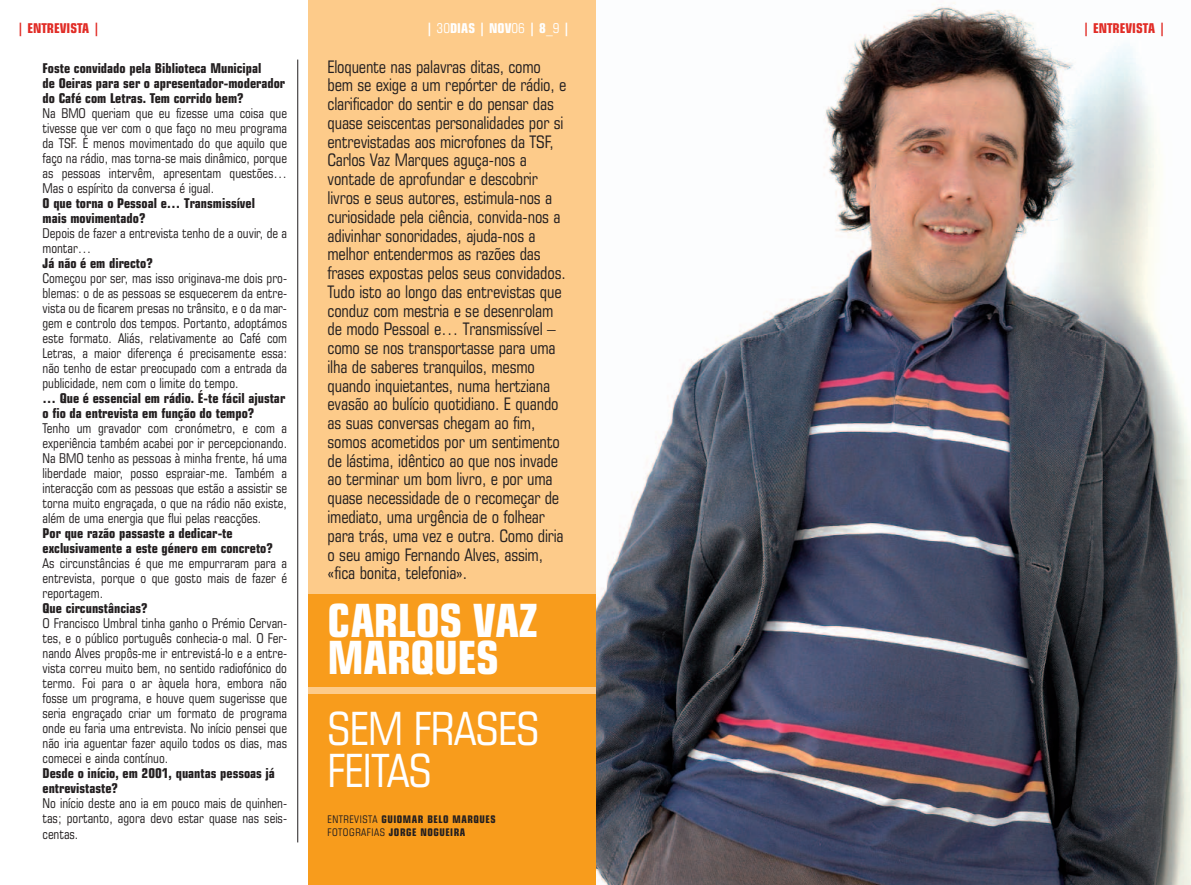
<style>
.page{position:relative;width:1191px;height:885px;background:#fff}
.page>*{position:absolute;margin:0;border:0;box-sizing:border-box;transform-origin:0 0}
.t1{font:700 condensed 45.75px/36.8px "Square 721 BT";letter-spacing:-.01em;color:#fff}
.t2{font:condensed 45.75px/41.2px "Square 721 BT";letter-spacing:-.01em;color:#fff}
.t3{font:condensed 17.25px/18.8px "Square 721 BT";letter-spacing:-.01em;color:#231f20}
.t4{font:condensed 13.5px/15px "Square 721 BT";color:#231f20;text-align:justify}
.t5{font:700 condensed 13.5px/15px "Square 721 BT";color:#231f20}
.t6{font:700 condensed 13.5px "Square 721 BT";color:#e12c26}
.t7{font:700 condensed 13.5px "Square 721 BT";color:#fff}
.t8{font:700 condensed 10.5px/12.6px "Square 721 BT";letter-spacing:.05em;color:#231f20}
.s1{font-weight:400}
</style>
<div class="page">
<img style="left:595px;top:0;width:596px;height:884px">
<div style="left:308px;top:0;width:287px;height:884px;background:#fdcb8a"></div>
<div style="left:308px;top:594px;width:287px;height:290px;background:#f89c1c"></div>
<div style="left:308px;top:687px;width:287px;height:6px;background:#fdcb8a"></div>
<hr style="left:297px;top:60px;width:1px;height:782px;background:#231f20">
<p class="t6" style="left:17px;top:21px;width:84px">| ENTREVISTA |</p>
<p class="t7" style="left:426px;top:21px;width:145px">| <span class="s1">30</span>DIAS | NOV<span class="s1">06</span> | 8<span class="s1">_9</span> |</p>
<p class="t6" style="left:1082px;top:21px;width:84px">| ENTREVISTA |</p>
<p class="t5" style="left:43px;top:61px;width:244px">Foste convidado pela Biblioteca Municipal<br>de Oeiras para ser o apresentador-moderador do Café com Letras. Tem corrido bem?</p>
<p class="t4" style="left:43px;top:106px;width:246px">Na BMO queriam que eu fizesse uma coisa que tivesse que ver com o que faço no meu programa da TSF. É menos movimentado do que aquilo que faço na rádio, mas torna-se mais dinâmico, porque as pessoas intervêm, apresentam questões… Mas o espírito da conversa é igual.</p>
<p class="t5" style="left:43px;top:196px;width:214px">O que torna o Pessoal e… Transmissível mais movimentado?</p>
<p class="t4" style="left:43px;top:226px;width:246px">Depois de fazer a entrevista tenho de a ouvir, de a montar…</p>
<p class="t5" style="left:43px;top:256px;width:112px">Já não é em directo?</p>
<p class="t4" style="left:43px;top:271px;width:246px">Começou por ser, mas isso originava-me dois pro&shy;blemas: o de as pessoas se esquecerem da entre&shy;vista ou de ficarem presas no trânsito, e o da mar&shy;gem e controlo dos tempos. Portanto, adoptámos este formato. Aliás, relativamente ao Café com Letras, a maior diferença é precisamente essa: não tenho de estar preocupado com a entrada da publicidade, nem com o limite do tempo.</p>
<p class="t5" style="left:43px;top:391px;width:244px">… Que é essencial em rádio. É-te fácil ajustar o fio da entrevista em função do tempo?</p>
<p class="t4" style="left:43px;top:421px;width:246px">Tenho um gravador com cronómetro, e com a experiência também acabei por ir percepcionando.<br>Na BMO tenho as pessoas à minha frente, há uma liberdade maior, posso espraiar-me. Também a interacção com as pessoas que estão a assistir se torna muito engraçada, o que na rádio não existe, além de uma energia que flui pelas reacções.</p>
<p class="t5" style="left:43px;top:526px;width:232px">Por que razão passaste a dedicar-te exclusivamente a este género em concreto?</p>
<p class="t4" style="left:43px;top:556px;width:246px">As circunstâncias é que me empurraram para a entrevista, porque o que gosto mais de fazer é reportagem.</p>
<p class="t5" style="left:43px;top:601px;width:107px">Que circunstâncias?</p>
<p class="t4" style="left:43px;top:616px;width:246px">O Francisco Umbral tinha ganho o Prémio Cervan&shy;tes, e o público português conhecia-o mal. O Fer&shy;nando Alves propôs-me ir entrevistá-lo e a entre&shy;vista correu muito bem, no sentido radiofónico do termo. Foi para o ar àquela hora, embora não fosse um programa, e houve quem sugerisse que seria engraçado criar um formato de programa onde eu faria uma entrevista. No início pensei que não iria aguentar fazer aquilo todos os dias, mas comecei e ainda contínuo.</p>
<p class="t5" style="left:43px;top:766px;width:234px">Desde o início, em 2001, quantas pessoas já entrevistaste?</p>
<p class="t4" style="left:43px;top:796px;width:246px">No início deste ano ia em pouco mais de quinhen&shy;tas; portanto, agora devo estar quase nas seis&shy;centas.</p>
<p class="t3" style="left:327px;top:57px;width:240px">Eloquente nas palavras ditas, como bem se exige a um repórter de rádio, e clarificador do sentir e do pensar das quase seiscentas personalidades por si entrevistadas aos microfones da TSF, Carlos Vaz Marques aguça-nos a vontade de aprofundar e descobrir livros e seus autores, estimula-nos a curiosidade pela ciência, convida-nos a adivinhar sonoridades, ajuda-nos a melhor entendermos as razões das frases expostas pelos seus convidados.<br>Tudo isto ao longo das entrevistas que conduz com mestria e se desenrolam de modo Pessoal e… Transmissível – como se nos transportasse para uma ilha de saberes tranquilos, mesmo quando inquietantes, numa hertziana evasão ao bulício quotidiano. E quando as suas conversas chegam ao fim, somos acometidos por um sentimento de lástima, idêntico ao que nos invade ao terminar um bom livro, e por uma quase necessidade de o recomeçar de imediato, uma urgência de o folhear para trás, uma vez e outra. Como diria o seu amigo Fernando Alves, assim, «fica bonita, telefonia».</p>
<h1 class="t1" style="left:327px;top:603px;width:212px">CARLOS VAZ<br>MARQUES</h1>
<h1 class="t2" style="left:327px;top:708px;width:213px">SEM FRASES<br>FEITAS</h1>
<p class="t8" style="left:327px;top:813px;width:170px"><span class="s1">ENTREVISTA</span> GUIOMAR BELO MARQUES<br><span class="s1">FOTOGRAFIAS</span> JORGE NOGUEIRA</p>
</div>
